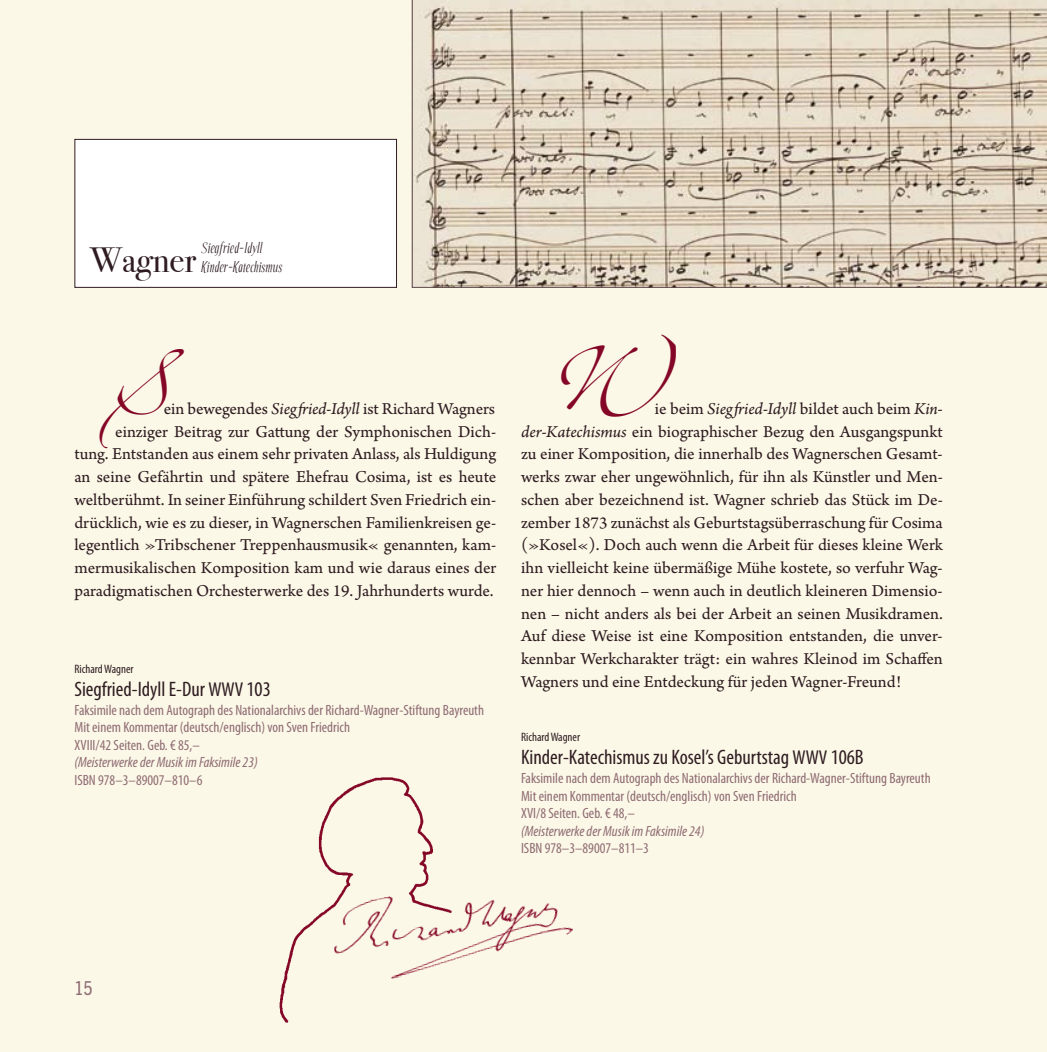
<style>
.page{position:relative;width:1047px;height:1052px;background:#fcf8e7}
.page>*{position:absolute;margin:0;border:0;box-sizing:border-box;transform-origin:0 0}
.t1{font:35px "Bodoni Svty Two OSITCTT Book";color:#2e1c21}
.t2{font:condensed 21px "Myriad Pro";color:#2e1c21}
.t3{font:condensed 19.25px "Trade Gothic Next LT Pro";color:#8e6b73}
.t4{font:17.5px/22.8px "Arno Pro Sm Text";color:#2e1c21;text-align:justify}
.t5{font:italic 15.75px/19.2px "Echelon";letter-spacing:.03em;color:#2e1c21}
.t6{font:condensed 14.88px/17.5px "Myriad Pro";color:#8e6b73}
.t7{font:italic condensed 14.88px "Myriad Pro";color:#8e6b73}
.t8{font:condensed 12.25px "Myriad Pro";color:#2e1c21}
.s1{font-family:"Arno Pro Italic Sm Text"}
.s2{font-size:20.12px}
</style>
<div class="page">
<svg style="left:412px;top:0;width:635px;height:288px;background:#d4c7b5"></svg>
<div style="left:75px;top:139px;width:321px;height:148px;background:#fff"></div>
<div style="left:74px;top:139px;width:323px;height:149px;border:1px solid #2e1c21"></div>
<img style="left:454px;top:899px;width:119px;height:61px">
<img style="left:279px;top:777px;width:175px;height:246px">
<p class="t5" style="left:201px;top:239px;width:82px">Siegfried-Idyll<br>Kinder-Katechismus</p>
<h1 class="t1" style="left:90px;top:239px;width:108px">Wagner</h1>
<p class="t4" style="left:74px;top:398px;width:423px;text-align:right">ein bewegendes <span class="s1">Siegfried-Idyll</span> ist Richard Wagners<br>einziger Beitrag zur Gattung der Symphonischen Dich-<br>tung. Entstanden aus einem sehr privaten Anlass, als Huldigung an seine Gefährtin und spätere Ehefrau Cosima, ist es heute weltberühmt. In seiner Einführung schildert Sven Friedrich ein&shy;drücklich, wie es zu dieser, in Wagnerschen Familienkreisen ge&shy;legentlich »Tribschener Treppenhausmusik« genannten, kam&shy;mermusikalischen Komposition kam und wie daraus eines der paradigmatischen Orchesterwerke des 19. Jahrhunderts wurde.</p>
<p class="t8" style="left:74px;top:661px;width:61px">Richard Wagner</p>
<p class="t2" style="left:74px;top:676px;width:198px">Siegfried-Idyll E-Dur <span class="s2">WWV</span> 103</p>
<p class="t6" style="left:74px;top:701px;width:411px">Faksimile nach dem Autograph des Nationalarchivs der Richard-Wagner-Stiftung Bayreuth<br>Mit einem Kommentar (deutsch/englisch) von Sven Friedrich<br>XVIII/42 Seiten. Geb. € 85,–</p>
<p class="t7" style="left:74px;top:753px;width:185px">(Meisterwerke der Musik im Faksimile 23)</p>
<p class="t6" style="left:74px;top:771px;width:129px">ISBN 978–3–89007–810–6</p>
<p class="t4" style="left:521px;top:398px;width:423px;text-indent:134px">ie beim <span class="s1">Siegfried-Idyll</span> bildet auch beim <span class="s1">Kin&shy;der-Katechismus</span> ein biographischer Bezug den Ausgangspunkt zu einer Komposition, die innerhalb des Wagnerschen Gesamt&shy;werks zwar eher ungewöhnlich, für ihn als Künstler und Men&shy;schen aber bezeichnend ist. Wagner schrieb das Stück im De&shy;zember 1873 zunächst als Geburtstagsüberraschung für Cosima (»Kosel«). Doch auch wenn die Arbeit für dieses kleine Werk ihn vielleicht keine übermäßige Mühe kostete, so verfuhr Wag&shy;ner hier dennoch – wenn auch in deutlich kleineren Dimensio&shy;nen – nicht anders als bei der Arbeit an seinen Musikdramen.<br>Auf diese Weise ist eine Komposition entstanden, die unver&shy;kennbar Werkcharakter trägt: ein wahres Kleinod im Schaffen Wagners und eine Entdeckung für jeden Wagner-Freund!</p>
<p class="t8" style="left:521px;top:730px;width:61px">Richard Wagner</p>
<p class="t2" style="left:521px;top:744px;width:344px">Kinder-Katechismus zu Kosel’s Geburtstag <span class="s2">WWV</span> 106B</p>
<p class="t6" style="left:521px;top:769px;width:411px">Faksimile nach dem Autograph des Nationalarchivs der Richard-Wagner-Stiftung Bayreuth<br>Mit einem Kommentar (deutsch/englisch) von Sven Friedrich<br>XVI/8 Seiten. Geb. € 48,–</p>
<p class="t7" style="left:521px;top:822px;width:185px">(Meisterwerke der Musik im Faksimile 24)</p>
<p class="t6" style="left:521px;top:839px;width:129px">ISBN 978–3–89007–811–3</p>
<p class="t3" style="left:74px;top:975px;width:20px">15</p>
</div>
